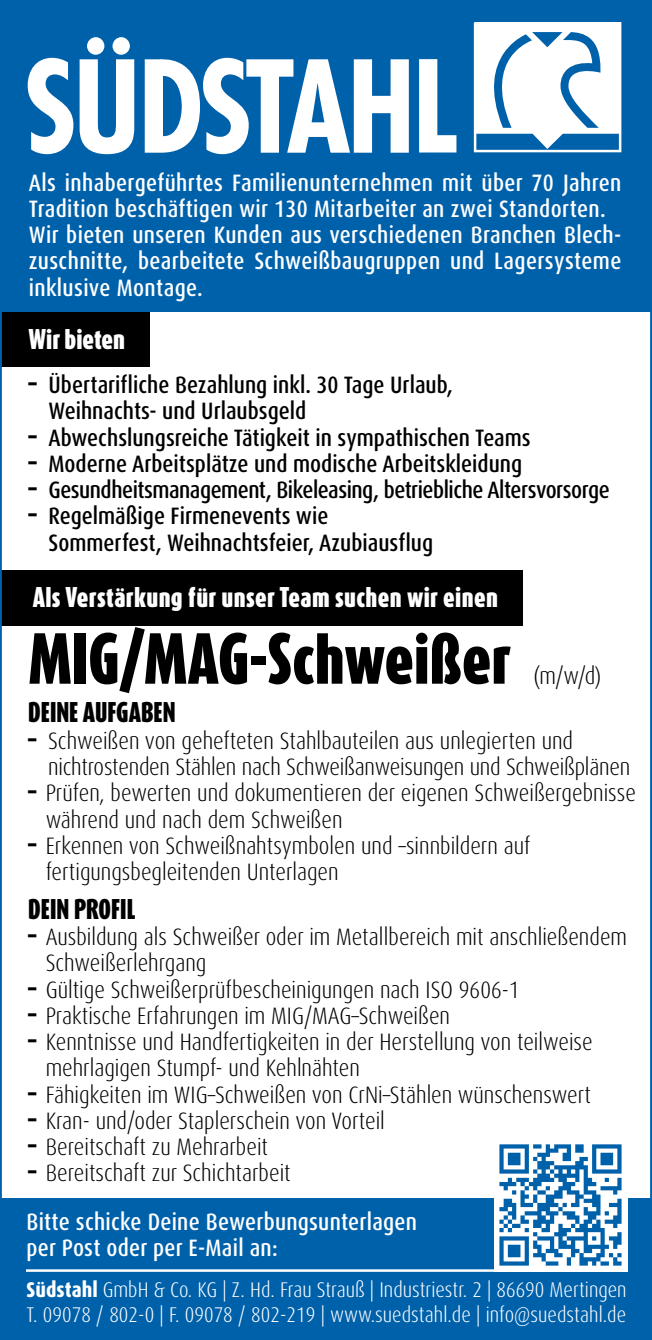
<style>
.page{position:relative;width:652px;height:1340px;background:#fff}
.page>*{position:absolute;margin:0;border:0;box-sizing:border-box;transform-origin:0 0}
.t1{font:900 60px "Dax Compact Pro";color:#000}
.t2{font:300 condensed 23.75px/26.2px "Dax Pro";color:#000}
.t3{font:500 condensed 23.75px/26.2px "Dax Pro";letter-spacing:.015em;color:#fff}
.t4{font:500 condensed 23.75px/26.2px "Dax Pro";color:#000}
.t5{font:500 condensed 23.75px "Dax Pro";letter-spacing:-.02em;color:#000}
.t6{font:900 23.75px "Dax Compact Pro";letter-spacing:.015em;color:#fff}
.t7{font:900 23.75px "Dax Compact Pro";color:#000}
.t8{font:300 condensed 21.25px/25px "Dax Pro";color:#fff}
.s1{font-family:"Dax Compact Pro";font-weight:900;font-stretch:normal}
.s2{font-size:22.5px}
.s3{font-weight:800}
</style>
<div class="page">
<div style="left:1px;top:570px;width:522px;height:55px;background:#000"></div>
<div style="left:0;top:1198px;width:652px;height:141px;background:#0061ab"></div>
<div style="left:0;top:311px;width:149px;height:56px;background:#000"></div>
<img style="left:494px;top:1144px;width:133px;height:125px">
<hr style="left:26px;top:1269px;width:601px;height:2px;background:#fff">
<div style="left:0;top:0;width:651px;height:312px;background:#0061ab"></div>
<svg style="left:28px;top:58px;width:45px;height:96px"></svg>
<svg style="left:80px;top:59px;width:54px;height:95px"></svg>
<div style="left:87px;top:37px;width:17px;height:18px;background:#fff;border-radius:50%"></div>
<div style="left:113px;top:37px;width:17px;height:18px;background:#fff;border-radius:50%"></div>
<svg style="left:145px;top:57px;width:264px;height:97px"></svg>
<svg style="left:419px;top:59px;width:37px;height:93px"></svg>
<div style="left:475px;top:22px;width:146px;height:129px;background:#fff"></div>
<svg style="left:477px;top:134px;width:141px;height:15px;background:#1a71b3"></svg>
<svg style="left:494px;top:32px;width:106px;height:96px"></svg>
<div style="left:474px;top:22px;width:147px;height:130px;border:2px solid #fff"></div>
<p class="t3" style="left:29px;top:169px;width:594px">Als inhabergeführtes Familienunternehmen mit über 70 Jahren Tradition beschäftigen wir 130 Mitarbeiter an zwei Standorten.<br>Wir bieten unseren Kunden aus verschiedenen Branchen Blech&shy;zuschnitte, bearbeitete Schweißbaugruppen und Lagersysteme inklusive Montage.</p>
<p class="t6" style="left:29px;top:323px;width:98px">Wir bieten</p>
<p class="t4" style="left:49px;top:372px;width:406px;text-indent:-20px"><span class="s1">–</span> Übertarifliche Bezahlung inkl. 30 Tage Urlaub,<br>Weihnachts- und Urlaubsgeld</p>
<p class="t4" style="left:29px;top:424px;width:504px"><span class="s1">–</span> Abwechslungsreiche Tätigkeit in sympathischen Teams</p>
<p class="t4" style="left:29px;top:450px;width:495px"><span class="s1">–</span> Moderne Arbeitsplätze und modische Arbeitskleidung</p>
<p class="t5" style="left:29px;top:474px;width:583px"><span class="s1">–</span> Gesundheitsmanagement, Bikeleasing, betriebliche Altersvorsorge</p>
<p class="t4" style="left:49px;top:503px;width:386px;text-indent:-20px"><span class="s1">–</span> Regelmäßige Firmenevents wie<br>Sommerfest, Weihnachtsfeier, Azubiausflug</p>
<p class="t6" style="left:33px;top:580px;width:467px">Als Verstärkung für unser Team suchen wir einen</p>
<h1 class="t1" style="left:28px;top:617px;width:484px">MIG/MAG-Schweißer</h1>
<p class="t2" style="left:533px;top:662px;width:69px">(m/w/d<span class="s2">)</span></p>
<p class="t7" style="left:28px;top:696px;width:149px">DEINE AUFGABEN</p>
<p class="t2" style="left:48px;top:727px;width:584px;text-indent:-20px"><span class="s1">–</span> Schweißen von gehefteten Stahlbauteilen aus unlegierten und nichtrostenden Stählen nach Schweißanweisungen und Schweißplänen</p>
<p class="t2" style="left:46px;top:780px;width:592px;text-indent:-18px"><span class="s1">–</span> Prüfen, bewerten und dokumentieren der eigenen Schweißergebnisse während und nach dem Schweißen</p>
<p class="t2" style="left:46px;top:832px;width:486px;text-indent:-18px"><span class="s1">–</span> Erkennen von Schweißnahtsymbolen und –sinnbildern auf fertigungsbegleitenden Unterlagen</p>
<p class="t7" style="left:28px;top:892px;width:109px">DEIN PROFIL</p>
<p class="t2" style="left:46px;top:923px;width:583px;text-indent:-18px"><span class="s1">–</span> Ausbildung als Schweißer oder im Metallbereich mit anschließendem<br>Schweißerlehrgang</p>
<p class="t2" style="left:28px;top:976px;width:493px"><span class="s1">–</span> Gültige Schweißerprüfbescheinigungen nach ISO 9606-1</p>
<p class="t2" style="left:28px;top:1002px;width:423px"><span class="s1">–</span> Praktische Erfahrungen im MIG/MAG–Schweißen</p>
<p class="t2" style="left:46px;top:1028px;width:549px;text-indent:-18px"><span class="s1">–</span> Kenntnisse und Handfertigkeiten in der Herstellung von teilweise mehrlagigen Stumpf- und Kehlnähten</p>
<p class="t2" style="left:28px;top:1081px;width:564px"><span class="s1">–</span> Fähigkeiten im WIG–Schweißen von CrNi–Stählen wünschenswert</p>
<p class="t2" style="left:28px;top:1107px;width:358px"><span class="s1">–</span> Kran- und/oder Staplerschein von Vorteil</p>
<p class="t2" style="left:28px;top:1133px;width:241px"><span class="s1">–</span> Bereitschaft zu Mehrarbeit</p>
<p class="t2" style="left:28px;top:1160px;width:264px"><span class="s1">–</span> Bereitschaft zur Schichtarbeit</p>
<p class="t3" style="left:27px;top:1208px;width:392px">Bitte schicke Deine Bewerbungsunterlagen per Post oder per E-Mail an:</p>
<p class="t8" style="left:27px;top:1276px;width:602px"><span class="s3">Südstahl</span> GmbH &amp; Co. KG | Z. Hd. Frau Strauß | Industriestr. 2 | 86690 Mertingen<br>T. 09078 / 802-0 | F. 09078 / 802-219 | www.suedstahl.de | info@suedstahl.de</p>
</div>
